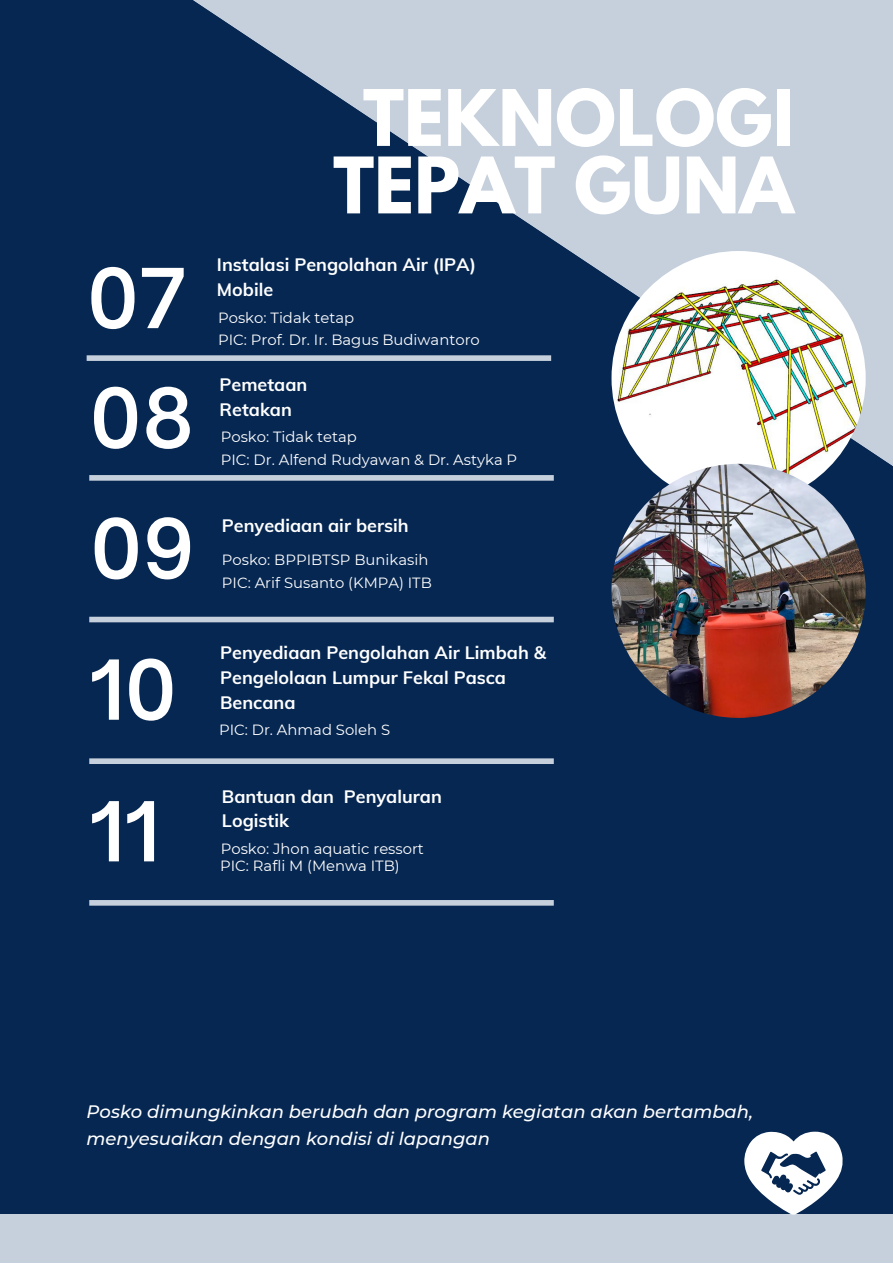
<style>
.page{position:relative;width:893px;height:1264px;background:#fff}
.page>*{position:absolute;margin:0;border:0;box-sizing:border-box;transform-origin:0 0}
.t1{font:600 79.05px/141.3px "Open Sauce One";color:#fff}
.t2{font:700 69px/67.5px "League Spartan";color:#fff;text-align:center}
.t3{font:700 18px/24.8px "Muli";color:#fff}
.t4{font:italic 500 18px/27px "Montserrat";color:#fff}
.t5{font:14.85px/22.5px "Montserrat";color:#fff}
</style>
<div class="page">
<div style="left:0;top:0;width:892px;height:1262px;background:#062752"></div>
<svg style="left:186px;top:0;width:706px;height:522px"></svg>
<img style="left:611px;top:251px;width:254px;height:254px;border-radius:50%">
<div style="left:89px;top:475px;width:464px;height:5px;background:#c5d0dc"></div>
<div style="left:89px;top:616px;width:464px;height:6px;background:#c5d0dc"></div>
<div style="left:89px;top:758px;width:464px;height:6px;background:#c5d0dc"></div>
<div style="left:89px;top:900px;width:464px;height:5px;background:#c5d0dc"></div>
<div style="left:0;top:1213px;width:892px;height:49px;background:#c5d0dc"></div>
<svg style="left:744px;top:1131px;width:99px;height:83px"></svg>
<div style="left:87px;top:355px;width:464px;height:6px;background:#c5d0dc"></div>
<img style="left:611px;top:464px;width:254px;height:254px;border-radius:50%">
<h1 class="t1" style="left:87px;top:227px;width:101px">07</h1>
<h1 class="t1" style="left:89px;top:347px;width:106px">08</h1>
<h1 class="t1" style="left:89px;top:477px;width:107px">09<br>10<br>11</h1>
<h2 class="t2" style="left:333px;top:93px;width:462px">TEKNOLOGI<br>TEPAT GUNA</h2>
<p class="t3" style="left:217px;top:252px;width:260px">Instalasi Pengolahan Air (IPA)<br>Mobile</p>
<p class="t5" style="left:218px;top:306px;width:263px">Posko: Tidak tetap<br>PIC: Prof. Dr. Ir. Bagus Budiwantoro</p>
<p class="t3" style="left:219px;top:372px;width:89px">Pemetaan<br>Retakan</p>
<p class="t5" style="left:221px;top:426px;width:298px">Posko: Tidak tetap<br>PIC: Dr. Alfend Rudyawan &amp; Dr. Astyka P</p>
<p class="t3" style="left:222px;top:512px;width:188px">Penyediaan air bersih</p>
<p class="t5" style="left:222px;top:548px;width:211px">Posko: BPPIBTSP Bunikasih<br>PIC: Arif Susanto (KMPA) ITB</p>
<p class="t3" style="left:220px;top:640px;width:327px">Penyediaan Pengolahan Air Limbah &amp;<br>Pengelolaan Lumpur Fekal Pasca<br>Bencana</p>
<p class="t5" style="left:219px;top:718px;width:173px">PIC: Dr. Ahmad Soleh S</p>
<p class="t3" style="left:222px;top:783px;width:221px">Bantuan dan Penyaluran<br>Logistik</p>
<p class="t5" style="left:220px;top:854px;width:181px">PIC: Rafli M (Menwa ITB)</p>
<p class="t5" style="left:221px;top:837px;width:205px">Posko: Jhon aquatic ressort</p>
<p class="t4" style="left:87px;top:1097px;width:668px">Posko dimungkinkan berubah dan program kegiatan akan bertambah, menyesuaikan dengan kondisi di lapangan</p>
</div>
